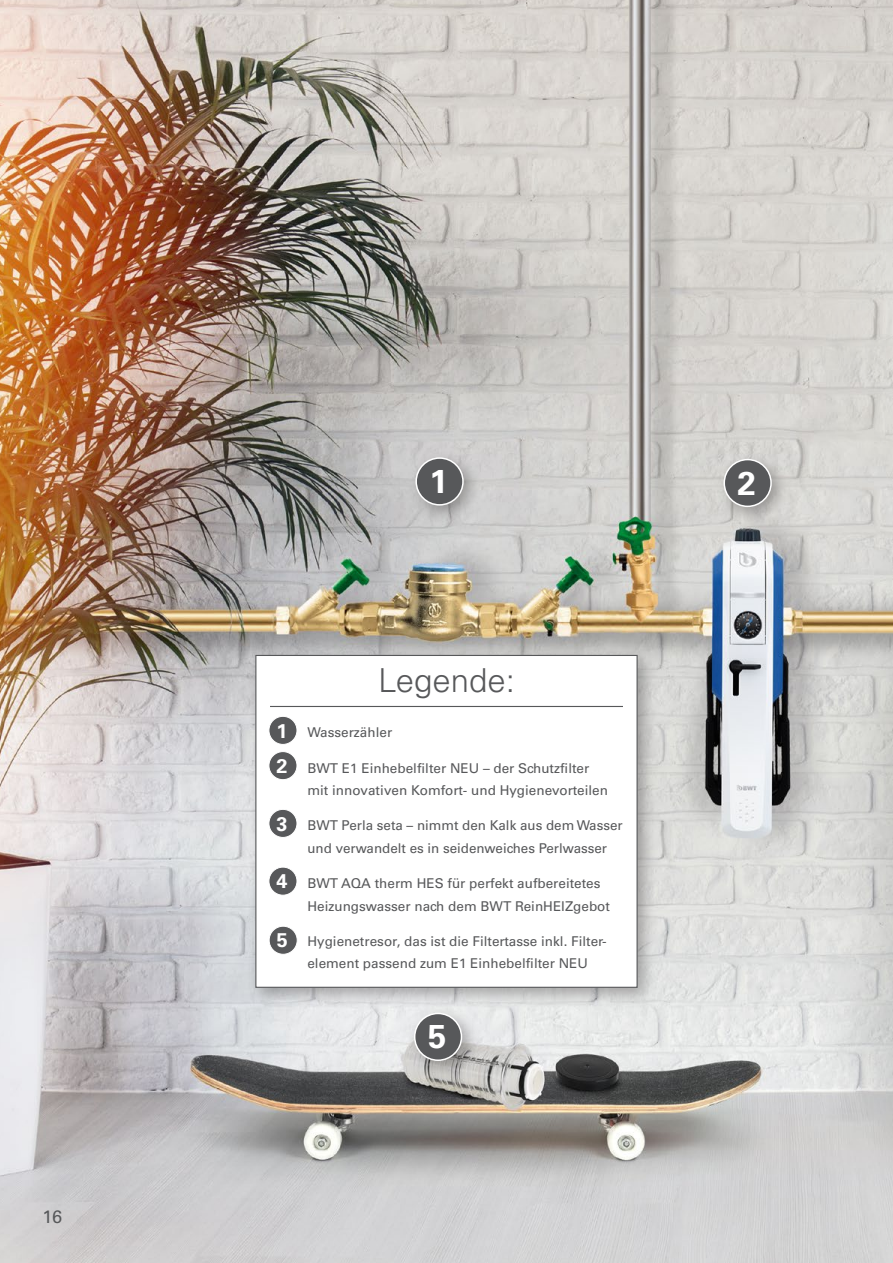
<style>
.page{position:relative;width:893px;height:1263px;background:#fff}
.page>*{position:absolute;margin:0;border:0;box-sizing:border-box;transform-origin:0 0}
.Headline{font:300 33px "Univers";color:#57585a}
.Headline-2{font:700 33px "Univers";color:#fff}
.Headline-3{font:700 19.8px "Univers";color:#fff}
.t1{font:18px "Univers";color:#57585a}
.kapitel_detail{font:13.5px/22.5px "Univers";color:#57585a}
</style>
<div class="page">
<img style="left:0;top:0;width:893px;height:1263px">
<div style="left:823px;top:41px;width:70px;height:484px;background:#d8d6d2"></div>
<div style="left:408px;top:449px;width:76px;height:76px;background:#231f20;opacity:.35"></div>
<div style="left:416px;top:458px;width:47px;height:47px;background:#57585a;border-radius:50%"></div>
<div style="left:415px;top:457px;width:49px;height:49px;border:2px solid #fff;border-radius:50%"></div>
<div style="left:716px;top:451px;width:76px;height:76px;background:#231f20;opacity:.35"></div>
<div style="left:724px;top:460px;width:47px;height:46px;background:#57585a;border-radius:50%"></div>
<div style="left:723px;top:459px;width:49px;height:48px;border:2px solid #fff;border-radius:50%"></div>
<div style="left:247px;top:646px;width:411px;height:362px;background:#231f20;opacity:.35"></div>
<div style="left:255px;top:655px;width:383px;height:333px;background:#fff;border:1px solid #57585a"></div>
<div style="left:269px;top:716px;width:28px;height:28px;background:#57585a;border-radius:50%"></div>
<div style="left:268px;top:716px;width:29px;height:29px;border:1px solid #fff;border-radius:50%"></div>
<div style="left:269px;top:752px;width:28px;height:28px;background:#57585a;border-radius:50%"></div>
<div style="left:268px;top:751px;width:29px;height:29px;border:1px solid #fff;border-radius:50%"></div>
<div style="left:269px;top:809px;width:28px;height:28px;background:#57585a;border-radius:50%"></div>
<div style="left:268px;top:809px;width:29px;height:29px;border:1px solid #fff;border-radius:50%"></div>
<div style="left:269px;top:867px;width:28px;height:28px;background:#57585a;border-radius:50%"></div>
<div style="left:268px;top:867px;width:29px;height:29px;border:1px solid #fff;border-radius:50%"></div>
<hr style="left:270px;top:706px;width:353px;height:1px;background:#57585a">
<div style="left:406px;top:1005px;width:76px;height:75px;background:#231f20;opacity:.35"></div>
<div style="left:415px;top:1013px;width:46px;height:47px;background:#57585a;border-radius:50%"></div>
<div style="left:414px;top:1013px;width:48px;height:48px;border:2px solid #fff;border-radius:50%"></div>
<div style="left:269px;top:926px;width:28px;height:28px;background:#57585a;border-radius:50%"></div>
<div style="left:269px;top:926px;width:29px;height:29px;border:1px solid #fff;border-radius:50%"></div>
<h3 class="t1" style="left:43px;top:1206px;width:21px">16</h3>
<p class="Headline-2" style="left:429px;top:462px;width:20px">1</p>
<p class="Headline-2" style="left:738px;top:464px;width:20px">2</p>
<p class="Headline" style="left:378px;top:661px;width:138px">Legende:</p>
<p class="Headline-3" style="left:277px;top:719px;width:13px">1</p>
<p class="kapitel_detail" style="left:307px;top:721px;width:86px">Wasserzähler</p>
<p class="Headline-3" style="left:277px;top:754px;width:13px">2</p>
<p class="kapitel_detail" style="left:307px;top:757px;width:302px">BWT E1 Einhebelfilter NEU – der Schutzfilter mit innovativen Komfort- und Hygienevorteilen</p>
<p class="Headline-3" style="left:277px;top:812px;width:13px">3</p>
<p class="kapitel_detail" style="left:307px;top:814px;width:317px">BWT Perla seta – nimmt den Kalk aus dem Wasser und verwandelt es in seidenweiches Perlwasser</p>
<p class="Headline-3" style="left:277px;top:870px;width:13px">4</p>
<p class="kapitel_detail" style="left:307px;top:872px;width:304px">BWT AQA therm HES für perfekt aufbereitetes<br>Heizungswasser nach dem BWT ReinHEIZgebot</p>
<p class="kapitel_detail" style="left:307px;top:930px;width:300px">Hygienetresor, das ist die Filtertasse inkl. Filter&shy;element passend zum E1 Einhebelfilter NEU</p>
<p class="Headline-3" style="left:277px;top:928px;width:13px">5</p>
<p class="Headline-2" style="left:428px;top:1017px;width:20px">5</p>
</div>
